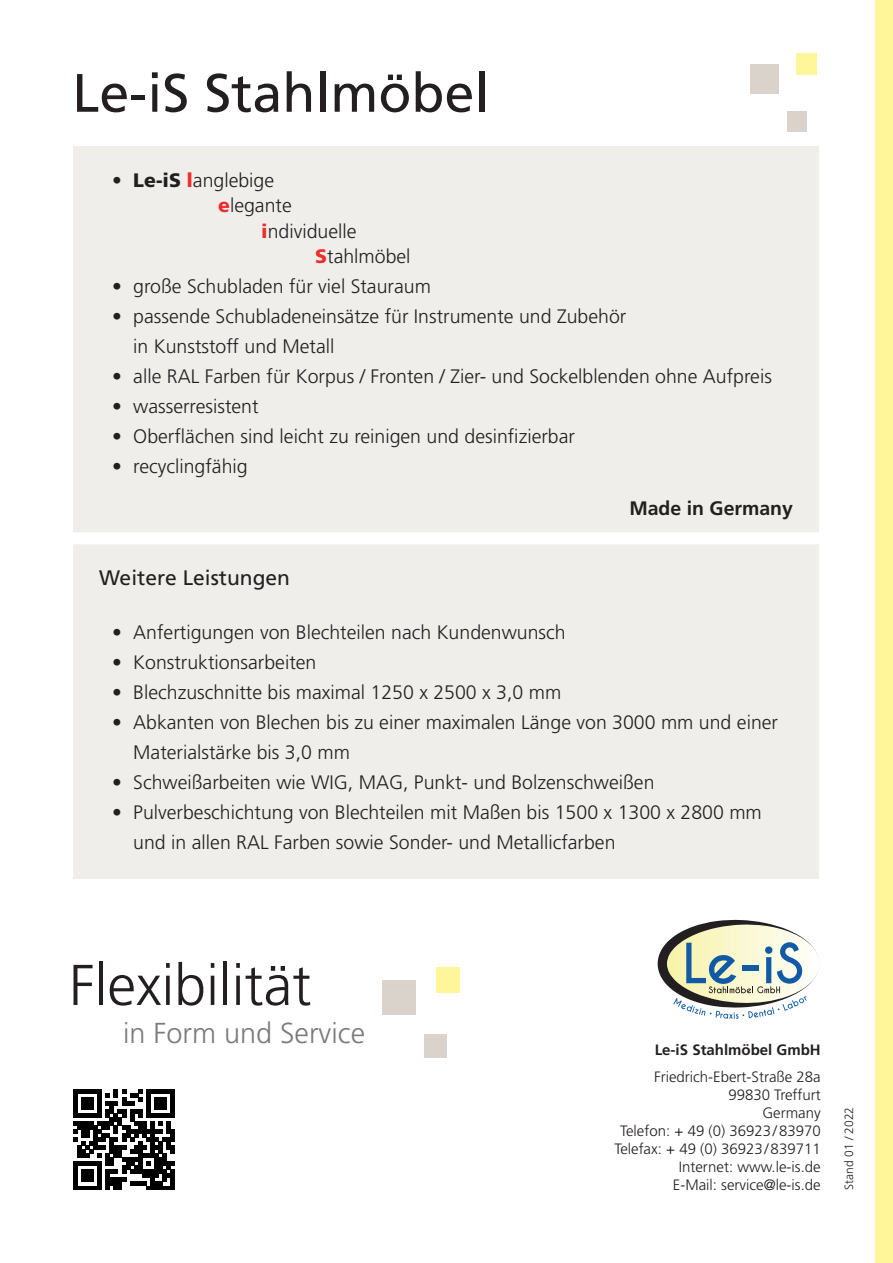
<style>
.page{position:relative;width:893px;height:1263px;background:#fff}
.page>*{position:absolute;margin:0;border:0;box-sizing:border-box;transform-origin:0 0}
.t1{font:300 57.45px "Frutiger LT Std";color:#231f20}
.t2{font:54px "Frutiger LT Std";color:#231f20}
.t3{font:300 28.8px "Frutiger LT Std";color:#7b7a7b}
.t4{font:21px "Frutiger LT Std";color:#231f20}
.t5{font:300 19.5px/30px "Frutiger LT Std";color:#231f20}
.t6{font:700 19.5px "Frutiger LT Std";color:#231f20}
.t7{font:300 15px/18px "Frutiger LT Std";color:#231f20;text-align:right}
.t8{font:700 15px "Frutiger LT Std";color:#231f20}
.t9{font:300 12px "Frutiger LT Std";color:#231f20}
.s1{font-weight:900}
.s2{font-weight:900;color:#ee2d2d}
</style>
<div class="page">
<div style="left:74px;top:147px;width:745px;height:732px;background:#efeeeb"></div>
<svg style="left:658px;top:920px;width:161px;height:99px"></svg>
<div style="left:750px;top:64px;width:29px;height:30px;background:#d9d3cb"></div>
<div style="left:796px;top:54px;width:21px;height:21px;background:#fef699"></div>
<div style="left:787px;top:112px;width:19px;height:20px;background:#d9d3cb"></div>
<svg style="left:74px;top:1089px;width:100px;height:100px"></svg>
<div style="left:876px;top:0;width:17px;height:1263px;background:#fef699"></div>
<img style="left:875px;top:342px;width:1px;height:754px">
<div style="left:382px;top:980px;width:33px;height:34px;background:#d9d3cb"></div>
<div style="left:435px;top:967px;width:24px;height:25px;background:#fef699"></div>
<div style="left:425px;top:1034px;width:22px;height:24px;background:#d9d3cb"></div>
<div style="left:40px;top:532px;width:811px;height:12px;background:#fff"></div>
<h2 class="t2" style="left:72px;top:61px;width:419px">Le-iS Stahlmöbel</h2>
<p class="t5" style="left:112px;top:165px;width:164px"><span class="s1">• Le-iS</span> <span class="s2">l</span>anglebige</p>
<p class="t5" style="left:218px;top:191px;width:75px"><span class="s2">e</span>legante</p>
<p class="t5" style="left:261px;top:216px;width:97px"><span class="s2">i</span>ndividuelle</p>
<p class="t5" style="left:315px;top:242px;width:97px"><span class="s2">S</span>tahlmöbel</p>
<p class="t5" style="left:112px;top:272px;width:320px">• große Schubladen für viel Stauraum</p>
<p class="t5" style="left:133px;top:302px;width:495px;text-indent:-21px">• passende Schubladeneinsätze für Instrumente und Zubehör in Kunststoff und Metall</p>
<p class="t5" style="left:112px;top:362px;width:661px">• alle RAL Farben für Korpus / Fronten / Zier- und Sockelblenden ohne Aufpreis</p>
<p class="t5" style="left:112px;top:392px;width:148px">• wasserresistent</p>
<p class="t5" style="left:112px;top:422px;width:464px">• Oberflächen sind leicht zu reinigen und desinfizierbar</p>
<p class="t5" style="left:112px;top:452px;width:137px">• recyclingfähig</p>
<p class="t6" style="left:629px;top:497px;width:165px">Made in Germany</p>
<p class="t4" style="left:99px;top:565px;width:192px">Weitere Leistungen</p>
<p class="t5" style="left:112px;top:618px;width:455px">• Anfertigungen von Blechteilen nach Kundenwunsch</p>
<p class="t5" style="left:112px;top:648px;width:206px">• Konstruktionsarbeiten</p>
<p class="t5" style="left:112px;top:678px;width:451px">• Blechzuschnitte bis maximal 1250 x 2500 x 3,0 mm</p>
<p class="t5" style="left:133px;top:708px;width:646px;text-indent:-21px">• Abkanten von Blechen bis zu einer maximalen Länge von 3000 mm und einer<br>Materialstärke bis 3,0 mm</p>
<p class="t5" style="left:112px;top:768px;width:544px">• Schweißarbeiten wie WIG, MAG, Punkt- und Bolzenschweißen</p>
<p class="t5" style="left:133px;top:798px;width:630px;text-indent:-21px">• Pulverbeschichtung von Blechteilen mit Maßen bis 1500 x 1300 x 2800 mm und in allen RAL Farben sowie Sonder- und Metallicfarben</p>
<h1 class="t1" style="left:69px;top:952px;width:244px">Flexibilität</h1>
<h3 class="t3" style="left:123px;top:1017px;width:243px">in Form und Service</h3>
<p class="t8" style="left:655px;top:1041px;width:167px">Le-iS Stahlmöbel GmbH</p>
<p class="t7" style="left:614px;top:1068px;width:208px">Friedrich-Ebert-Straße 28a<br>99830 Treffurt<br>Germany<br>Telefon: + 49 (0) 36923/83970<br>Telefax: + 49 (0) 36923/839711<br>Internet: www.le-is.de<br>E-Mail: service@le-is.de</p>
<p class="t9" style="left:842px;top:1189px;width:84px;rotate:-90deg">Stand 01 / 2022</p>
</div>
